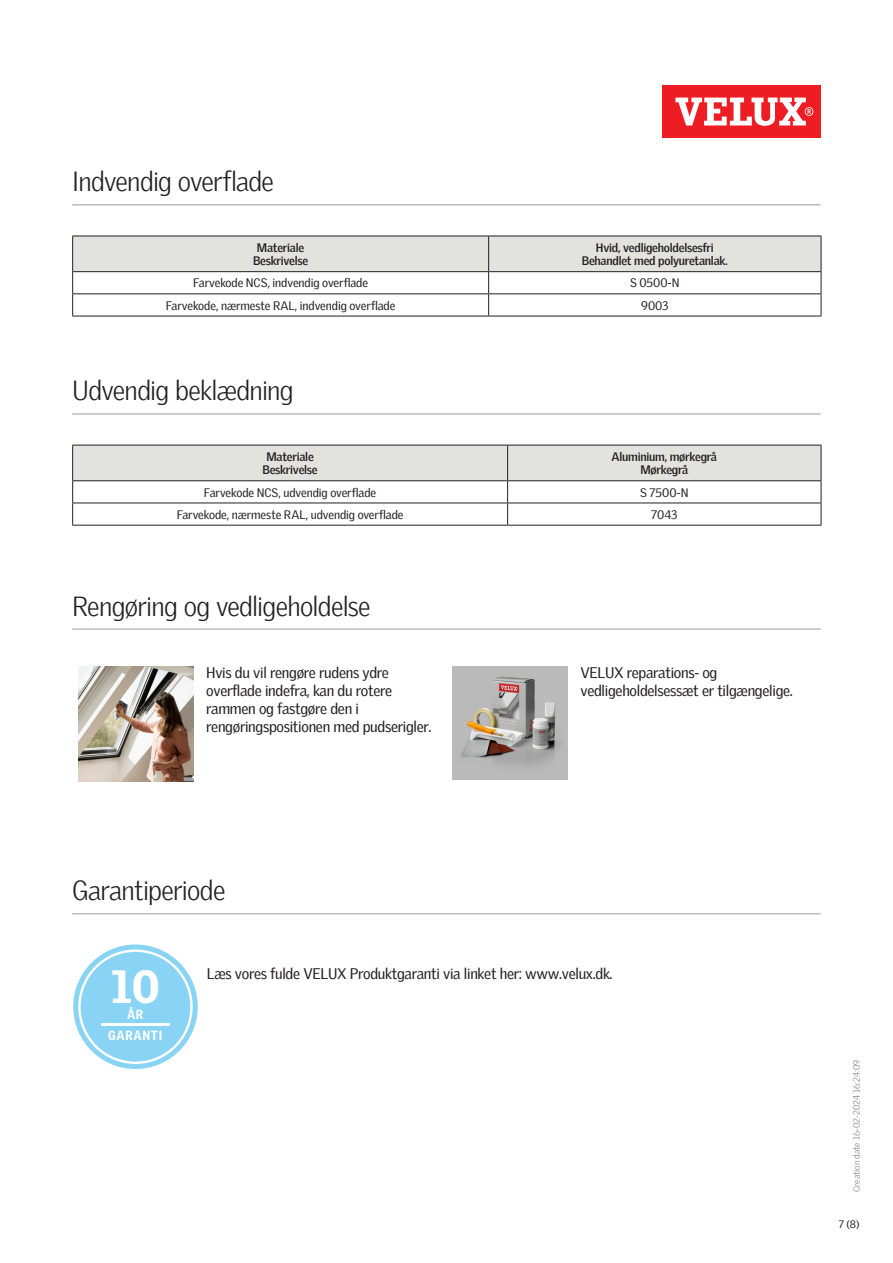
<style>
.page{position:relative;width:893px;height:1263px;background:#fff}
.page>*{position:absolute;margin:0;border:0;box-sizing:border-box;transform-origin:0 0}
.t1{font:900 45.3px "Velux Gothic";color:#fff}
.Headline_With_Line_B{font:300 27px "Velux Gothic";letter-spacing:-.025em;color:#231f20}
.Body_Regular{font:15px/18px "Velux Gothic";letter-spacing:-.02em;color:#231f20}
.t2{font:900 12.9px "Velux Gothic";letter-spacing:.05em;color:#fff;scale:.93 1}
.TableText{font:12px "Velux Gothic";letter-spacing:-.005em;color:#231f20}
.TableHeader{font:700 12px/13.5px "Velux Gothic";letter-spacing:-.02em;color:#231f20;text-align:center}
.t3{font:10.5px "Velux Gothic";color:#231f20}
.t4{font:300 9px "Velux Gothic";color:#7c7e81}
</style>
<div class="page">
<div style="left:662px;top:85px;width:159px;height:53px;background:#ee1d23"></div>
<svg style="left:675px;top:98px;width:138px;height:28px"></svg>
<hr style="left:72px;top:204px;width:749px;height:2px;background:#bcbdbb">
<hr style="left:72px;top:413px;width:749px;height:2px;background:#bcbdbb">
<hr style="left:72px;top:628px;width:749px;height:2px;background:#bcbdbb">
<hr style="left:72px;top:316px;width:417px;height:1px;background:#231f20">
<svg style="left:72px;top:236px;width:750px;height:80px"></svg>
<hr style="left:489px;top:316px;width:332px;height:1px;background:#231f20">
<hr style="left:72px;top:525px;width:436px;height:1px;background:#231f20">
<svg style="left:72px;top:445px;width:750px;height:80px"></svg>
<hr style="left:508px;top:525px;width:313px;height:1px;background:#231f20">
<img style="left:79px;top:666px;width:114px;height:115px">
<img style="left:453px;top:666px;width:115px;height:113px">
<hr style="left:72px;top:913px;width:749px;height:1px;background:#bcbdbb">
<svg style="left:73px;top:944px;width:125px;height:125px"></svg>
<div style="left:81px;top:952px;width:109px;height:109px;background:#89d3f4;border-radius:50%"></div>
<hr style="left:101px;top:1024px;width:69px;height:2px;background:#fff">
<p class="Headline_With_Line_B" style="left:72px;top:161px;width:203px">Indvendig overflade</p>
<p class="TableHeader" style="left:253px;top:240px;width:57px">Materiale<br>Beskrivelse</p>
<p class="TableHeader" style="left:582px;top:240px;width:148px">Hvid, vedligeholdelsesfri<br>Behandlet med polyuretanlak.</p>
<p class="TableText" style="left:193px;top:274px;width:176px">Farvekode NCS, indvendig overflade</p>
<p class="TableText" style="left:630px;top:274px;width:51px">S 0500-N</p>
<p class="TableText" style="left:166px;top:296px;width:231px">Farvekode, nærmeste RAL, indvendig overflade</p>
<p class="TableText" style="left:641px;top:296px;width:29px">9003</p>
<p class="Headline_With_Line_B" style="left:72px;top:370px;width:223px">Udvendig beklædning</p>
<p class="TableHeader" style="left:263px;top:449px;width:57px">Materiale<br>Beskrivelse</p>
<p class="TableHeader" style="left:612px;top:449px;width:107px">Aluminium, mørkegrå<br>Mørkegrå</p>
<p class="TableText" style="left:204px;top:483px;width:174px">Farvekode NCS, udvendig overflade</p>
<p class="TableText" style="left:640px;top:483px;width:50px">S 7500-N</p>
<p class="TableText" style="left:177px;top:505px;width:228px">Farvekode, nærmeste RAL, udvendig overflade</p>
<p class="TableText" style="left:651px;top:505px;width:28px">7043</p>
<p class="Headline_With_Line_B" style="left:72px;top:585px;width:300px">Rengøring og vedligeholdelse</p>
<p class="Body_Regular" style="left:206px;top:662px;width:227px">Hvis du vil rengøre rudens ydre overflade indefra, kan du rotere rammen og fastgøre den i rengøringspositionen med pudserigler.</p>
<p class="Body_Regular" style="left:580px;top:662px;width:214px">VELUX reparations- og vedligeholdelsessæt er tilgængelige.</p>
<p class="Headline_With_Line_B" style="left:72px;top:870px;width:155px">Garantiperiode</p>
<p class="t1" style="left:111px;top:958px;width:50px">10</p>
<p class="t2" style="left:108px;top:1027px;width:60px">GARANTI</p>
<p class="t2" style="left:127px;top:1006px;width:19px">ÅR</p>
<p class="Body_Regular" style="left:207px;top:963px;width:407px">Læs vores fulde VELUX Produktgaranti via linket her: www.velux.dk.</p>
<p class="t4" style="left:850px;top:1192px;width:133px;rotate:-90deg">Creation date 16-02-2024 16:24:09</p>
<p class="t3" style="left:839px;top:1216px;width:22px">7 (8)</p>
</div>
